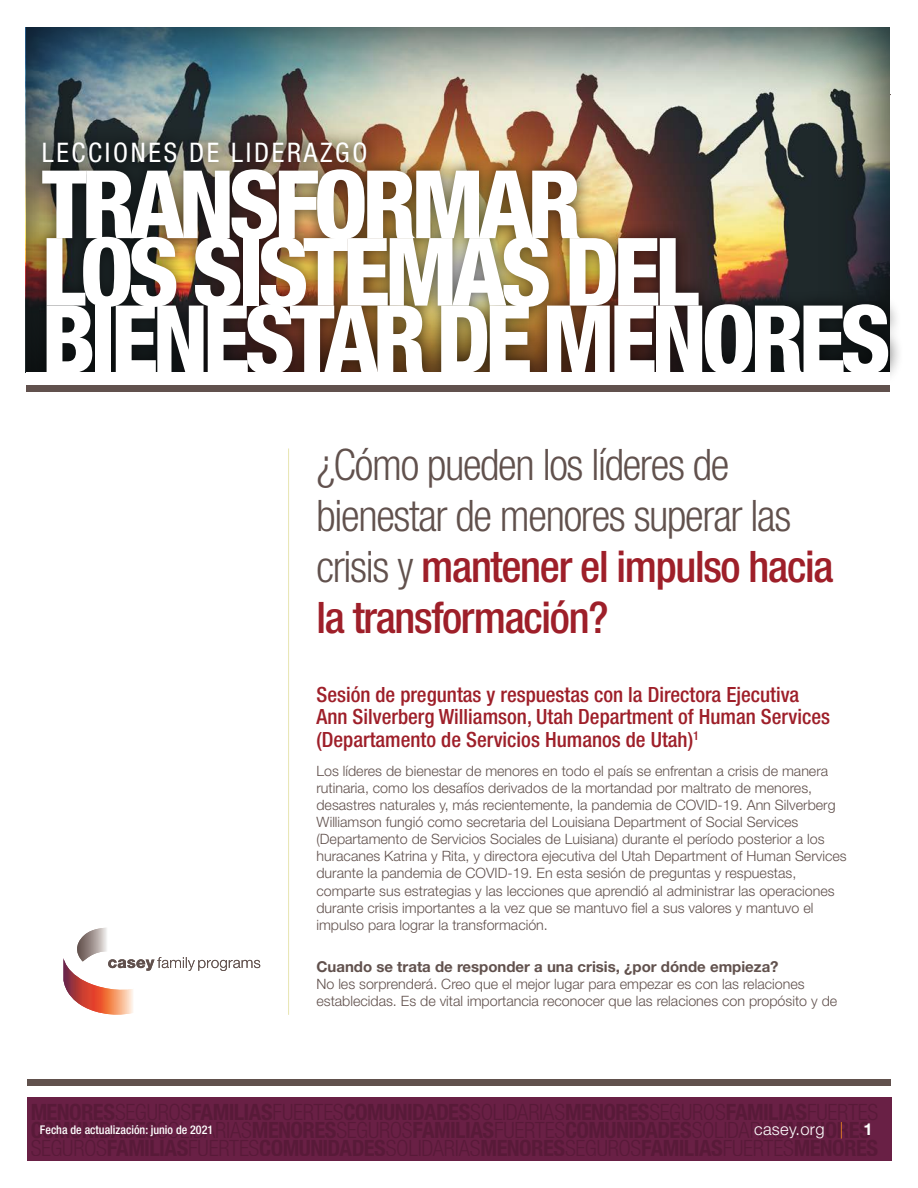
<style>
.page{position:relative;width:918px;height:1188px;background:#fff}
.page>*{position:absolute;margin:0;border:0;box-sizing:border-box;transform-origin:0 0}
.t1{font:800 condensed 94.5px/67.5px "Helvetica Neue LT Std";letter-spacing:-.06em;color:#fff}
.body{font:300 condensed 43.5px/51px "Helvetica Neue LT Std";letter-spacing:-.03em;color:#61514d}
.t2{font:condensed 27px "Helvetica Neue LT Std";letter-spacing:.1em;color:#fff}
.Head_2{font:500 condensed 21px/22.5px "Helvetica Neue LT Std";color:#9e1f29}
.t3{font:300 16.5px "Helvetica Neue LT Std";letter-spacing:.02em;color:#fff}
.Head_3{font:700 15px "Helvetica Neue LT Std";color:#61514d}
.body-2{font:300 14.25px/17.1px "Helvetica Neue LT Std";color:#61514d}
.t4{font:500 condensed 12px "Helvetica Neue LT Std";color:#fff}
.s1{font-weight:500;color:#9e1f29}
.s2{color:#f18a21}
.s3{font-weight:700}
</style>
<div class="page">
<div style="left:27px;top:1098px;width:864px;height:63px;background:#692045"></div>
<div style="left:27px;top:1079px;width:864px;height:7px;background:#61514d"></div>
<hr style="left:27px;top:94px;width:864px;height:1px;background:#61514d">
<div style="left:24px;top:27px;width:866px;height:347px;background:#000;opacity:.75"></div>
<div style="left:27px;top:127px;width:876px;height:263px;background:#000;opacity:.6"></div>
<div style="left:26px;top:385px;width:864px;height:7px;background:#61514d"></div>
<div style="left:26px;top:373px;width:864px;height:12px;background:#fff"></div>
<hr style="left:288px;top:449px;width:1px;height:566px;background:#e9e7b7">
<svg style="left:63px;top:928px;width:197px;height:87px"></svg>
<h3 class="t2" style="left:42px;top:137px;width:327px">LECCIONES DE LIDERAZGO</h3>
<h1 class="t1" style="left:42px;top:169px;width:851px">TRANSFORMAR<br>LOS SISTEMAS DEL<br>BIENESTAR DE MENORES</h1>
<p class="body" style="left:316px;top:439px;width:519px">¿Cómo pueden los líderes de bienestar de menores superar las crisis y <span class="s1">mantener el impulso hacia la transformación?</span></p>
<p class="t4" style="left:40px;top:1122px;width:175px">Fecha de actualización: junio de 2021</p>
<p class="Head_2" style="left:316px;top:683px;width:515px">Sesión de preguntas y respuestas con la Directora Ejecutiva<br>Ann Silverberg Williamson, Utah Department of Human Services (Departamento de Servicios Humanos de Utah)<sup>1</sup></p>
<p class="body-2" style="left:316px;top:762px;width:532px">Los líderes de bienestar de menores en todo el país se enfrentan a crisis de manera rutinaria, como los desafíos derivados de la mortandad por maltrato de menores, desastres naturales y, más recientemente, la pandemia de COVID-19. Ann Silverberg Williamson fungió como secretaria del Louisiana Department of Social Services (Departamento de Servicios Sociales de Luisiana) durante el período posterior a los huracanes Katrina y Rita, y directora ejecutiva del Utah Department of Human Services durante la pandemia de COVID-19. En esta sesión de preguntas y respuestas, comparte sus estrategias y las lecciones que aprendió al administrar las operaciones durante crisis importantes a la vez que se mantuvo fiel a sus valores y mantuvo el impulso para lograr la transformación.</p>
<p class="Head_3" style="left:316px;top:957px;width:464px">Cuando se trata de responder a una crisis, ¿por dónde empieza?</p>
<p class="body-2" style="left:316px;top:975px;width:522px">No les sorprenderá. Creo que el mejor lugar para empezar es con las relaciones establecidas. Es de vital importancia reconocer que las relaciones con propósito y de</p>
<p class="t3" style="left:754px;top:1119px;width:120px">casey.org <span class="s2">|</span> <span class="s3">1</span></p>
</div>
